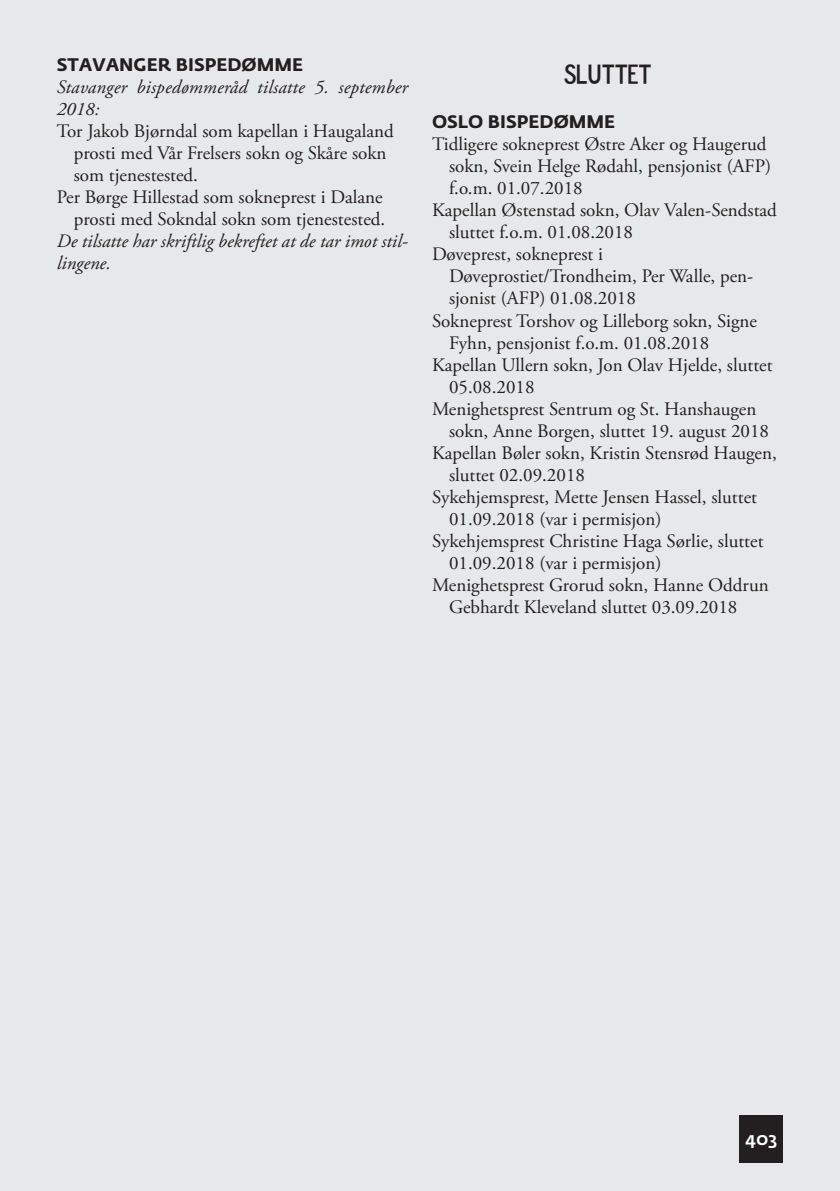
<style>
.page{position:relative;width:840px;height:1191px;background:#fff}
.page>*{position:absolute;margin:0;border:0;box-sizing:border-box;transform-origin:0 0}
.t1{font:28px "Blue Highway D Type";color:#231f20}
.t2{font:19px "Adobe Garamond Pro";color:#231f20}
.t3{font:italic 19px/22px "Adobe Garamond Pro";color:#231f20}
.t4{font:700 18px "Fedra Sans";color:#231f20}
.t5{font:500 18px "Fedra Sans";color:#fff}
</style>
<div class="page">
<div style="left:0;top:0;width:839px;height:1191px;background:#e7e8e9"></div>
<div style="left:739px;top:1115px;width:43px;height:47px;background:#231f20"></div>
<p class="t4" style="left:57px;top:58px;width:248px">STAVANGER BISPEDØMME</p>
<p class="t3" style="left:57px;top:78px;width:352px">Stavanger bispedømmeråd tilsatte 5. september<br>2018:</p>
<p class="t2" style="left:57px;top:124px;width:338px">Tor Jakob Bjørndal som kapellan i Haugaland</p>
<p class="t2" style="left:74px;top:146px;width:314px">prosti med Vår Frelsers sokn og Skåre sokn</p>
<p class="t2" style="left:74px;top:168px;width:126px">som tjenestested.</p>
<p class="t2" style="left:57px;top:190px;width:327px">Per Børge Hillestad som sokneprest i Dalane</p>
<p class="t2" style="left:74px;top:212px;width:313px">prosti med Sokndal sokn som tjenestested.</p>
<p class="t3" style="left:57px;top:232px;width:352px">De tilsatte har skriftlig bekreftet at de tar imot stil&shy;lingene.</p>
<h1 class="t1" style="left:564px;top:57px;width:88px">Sluttet</h1>
<p class="t4" style="left:432px;top:116px;width:185px">OSLO BISPEDØMME</p>
<p class="t2" style="left:432px;top:137px;width:336px">Tidligere sokneprest Østre Aker og Haugerud</p>
<p class="t2" style="left:449px;top:159px;width:324px">sokn, Svein Helge Rødahl, pensjonist (AFP)</p>
<p class="t2" style="left:449px;top:181px;width:135px">f.o.m. 01.07.2018</p>
<p class="t2" style="left:432px;top:203px;width:346px">Kapellan Østenstad sokn, Olav Valen-Sendstad</p>
<p class="t2" style="left:449px;top:225px;width:185px">sluttet f.o.m. 01.08.2018</p>
<p class="t2" style="left:432px;top:247px;width:172px">Døveprest, sokneprest i</p>
<p class="t2" style="left:449px;top:269px;width:305px">Døveprostiet/Trondheim, Per Walle, pen-</p>
<p class="t2" style="left:449px;top:291px;width:188px">sjonist (AFP) 01.08.2018</p>
<p class="t2" style="left:432px;top:313px;width:326px">Sokneprest Torshov og Lilleborg sokn, Signe</p>
<p class="t2" style="left:449px;top:335px;width:261px">Fyhn, pensjonist f.o.m. 01.08.2018</p>
<p class="t2" style="left:432px;top:357px;width:342px">Kapellan Ullern sokn, Jon Olav Hjelde, sluttet</p>
<p class="t2" style="left:449px;top:379px;width:87px">05.08.2018</p>
<p class="t2" style="left:432px;top:401px;width:326px">Menighetsprest Sentrum og St. Hanshaugen</p>
<p class="t2" style="left:449px;top:423px;width:321px">sokn, Anne Borgen, sluttet 19. august 2018</p>
<p class="t2" style="left:432px;top:445px;width:346px">Kapellan Bøler sokn, Kristin Stensrød Haugen,</p>
<p class="t2" style="left:449px;top:467px;width:137px">sluttet 02.09.2018</p>
<p class="t2" style="left:432px;top:489px;width:326px">Sykehjemsprest, Mette Jensen Hassel, sluttet</p>
<p class="t2" style="left:449px;top:511px;width:214px">01.09.2018 (var i permisjon)</p>
<p class="t2" style="left:432px;top:533px;width:333px">Sykehjemsprest Christine Haga Sørlie, sluttet</p>
<p class="t2" style="left:449px;top:555px;width:214px">01.09.2018 (var i permisjon)</p>
<p class="t2" style="left:432px;top:577px;width:338px">Menighetsprest Grorud sokn, Hanne Oddrun</p>
<p class="t2" style="left:449px;top:599px;width:290px">Gebhardt Kleveland sluttet 03.09.2018</p>
<p class="t5" style="left:745px;top:1131px;width:34px">403</p>
</div>
